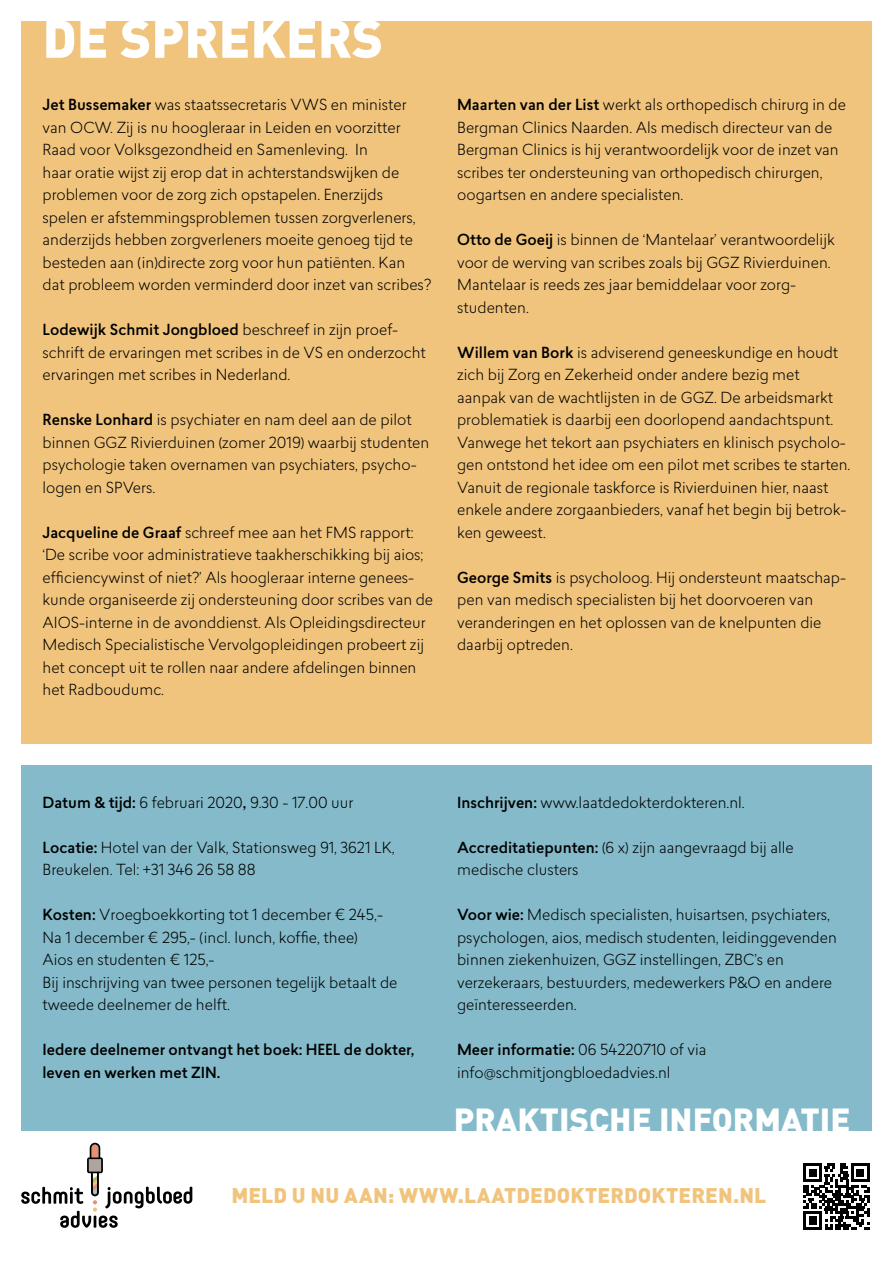
<style>
.page{position:relative;width:893px;height:1263px;background:#fff}
.page>*{position:absolute;margin:0;border:0;box-sizing:border-box;transform-origin:0 0}
.t1{font:900 52.5px "DIN";color:#fff}
.t2{font:900 33px "DIN";color:#fff}
.t3{font:900 21px "DIN";letter-spacing:.005em;color:#f0c47d}
.t4{font:300 15px/22.5px "Lasiver";color:#000}
.t5{font:500 15px/22.5px "Lasiver";color:#000}
.s1{font-weight:500}
</style>
<div class="page">
<div style="left:21px;top:765px;width:851px;height:366px;background:#84bac9"></div>
<div style="left:21px;top:21px;width:851px;height:723px;background:#f0c47d"></div>
<svg style="left:803px;top:1164px;width:66px;height:65px"></svg>
<svg style="left:21px;top:1143px;width:171px;height:85px"></svg>
<h1 class="t1" style="left:43px;top:4px;width:342px">DE SPREKERS</h1>
<p class="t4" style="left:43px;top:93px;width:390px"><span class="s1">Jet Bussemaker</span> was staatssecretaris VWS en minister van OCW. Zij is nu hoogleraar in Leiden en voorzitter Raad voor Volksgezondheid en Samenleving. In<br>haar oratie wijst zij erop dat in achterstandswijken de problemen voor de zorg zich opstapelen. Enerzijds spelen er afstemmingsproblemen tussen zorgverleners, anderzijds hebben zorgverleners moeite genoeg tijd te besteden aan (in)directe zorg voor hun patiënten. Kan dat probleem worden verminderd door inzet van scribes?</p>
<p class="t4" style="left:43px;top:318px;width:385px"><span class="s1">Lodewijk Schmit Jongbloed</span> beschreef in zijn proef&shy;schrift de ervaringen met scribes in de VS en onderzocht ervaringen met scribes in Nederland.</p>
<p class="t4" style="left:43px;top:408px;width:388px"><span class="s1">Renske Lonhard</span> is psychiater en nam deel aan de pilot binnen GGZ Rivierduinen (zomer 2019) waarbij studenten psychologie taken overnamen van psychiaters, psycho&shy;logen en SPVers.</p>
<p class="t4" style="left:43px;top:520px;width:392px"><span class="s1">Jacqueline de Graaf</span> schreef mee aan het FMS rapport: ‘De scribe voor administratieve taakherschikking bij aios; efficiencywinst of niet?’ Als hoogleraar interne genees&shy;kunde organiseerde zij ondersteuning door scribes van de AIOS-interne in de avonddienst. Als Opleidingsdirecteur Medisch Specialistische Vervolgopleidingen probeert zij het concept uit te rollen naar andere afdelingen binnen het Radboudumc.</p>
<p class="t4" style="left:457px;top:93px;width:390px"><span class="s1">Maarten van der List</span> werkt als orthopedisch chirurg in de Bergman Clinics Naarden. Als medisch directeur van de Bergman Clinics is hij verantwoordelijk voor de inzet van scribes ter ondersteuning van orthopedisch chirurgen, oogartsen en andere specialisten.</p>
<p class="t4" style="left:457px;top:228px;width:379px"><span class="s1">Otto de Goeij</span> is binnen de ‘Mantelaar’ verantwoordelijk voor de werving van scribes zoals bij GGZ Rivierduinen.<br>Mantelaar is reeds zes jaar bemiddelaar voor zorg&shy;studenten.</p>
<p class="t4" style="left:457px;top:340px;width:395px"><span class="s1">Willem van Bork</span> is adviserend geneeskundige en houdt zich bij Zorg en Zekerheid onder andere bezig met aanpak van de wachtlijsten in de GGZ. De arbeidsmarkt problematiek is daarbij een doorlopend aandachtspunt.<br>Vanwege het tekort aan psychiaters en klinisch psycholo&shy;gen ontstond het idee om een pilot met scribes te starten.<br>Vanuit de regionale taskforce is Rivierduinen hier, naast enkele andere zorgaanbieders, vanaf het begin bij betrok&shy;ken geweest.</p>
<p class="t4" style="left:457px;top:565px;width:390px"><span class="s1">George Smits</span> is psycholoog. Hij ondersteunt maatschap&shy;pen van medisch specialisten bij het doorvoeren van veranderingen en het oplossen van de knelpunten die daarbij optreden.</p>
<p class="t4" style="left:43px;top:790px;width:312px"><span class="s1">Datum &amp; tijd:</span> 6 februari 2020<span class="s1">,</span> 9.30 - 17.00 uur</p>
<p class="t4" style="left:43px;top:835px;width:354px"><span class="s1">Locatie:</span> Hotel van der Valk, Stationsweg 91, 3621 LK,<br>Breukelen. Tel: +31 346 26 58 88</p>
<p class="t4" style="left:43px;top:903px;width:357px"><span class="s1">Kosten:</span> Vroegboekkorting tot 1 december € 245,- Na 1 december € 295,- (incl. lunch, koffie, thee)<br>Aios en studenten € 125,-<br>Bij inschrijving van twee personen tegelijk betaalt de tweede deelnemer de helft.</p>
<p class="t5" style="left:43px;top:1038px;width:373px">Iedere deelnemer ontvangt het boek: HEEL de dokter, leven en werken met ZIN.</p>
<p class="t4" style="left:457px;top:790px;width:289px"><span class="s1">Inschrijven:</span> www.laatdedokterdokteren.nl.</p>
<p class="t4" style="left:457px;top:835px;width:338px"><span class="s1">Accreditatiepunten:</span> (6 x) zijn aangevraagd bij alle medische clusters</p>
<p class="t4" style="left:457px;top:903px;width:381px"><span class="s1">Voor wie:</span> Medisch specialisten, huisartsen, psychiaters, psychologen, aios, medisch studenten, leidinggevenden binnen ziekenhuizen, GGZ instellingen, ZBC’s en verzekeraars, bestuurders, medewerkers P&amp;O en andere geïnteresseerden.</p>
<p class="t4" style="left:457px;top:1038px;width:251px"><span class="s1">Meer informatie:</span> 06 54220710 of via info@schmitjongbloedadvies.nl</p>
<h2 class="t2" style="left:454px;top:1098px;width:398px">PRAKTISCHE INFORMATIE</h2>
<h3 class="t3" style="left:231px;top:1182px;width:536px">MELD U NU AAN: WWW.LAATDEDOKTERDOKTEREN.NL</h3>
</div>
